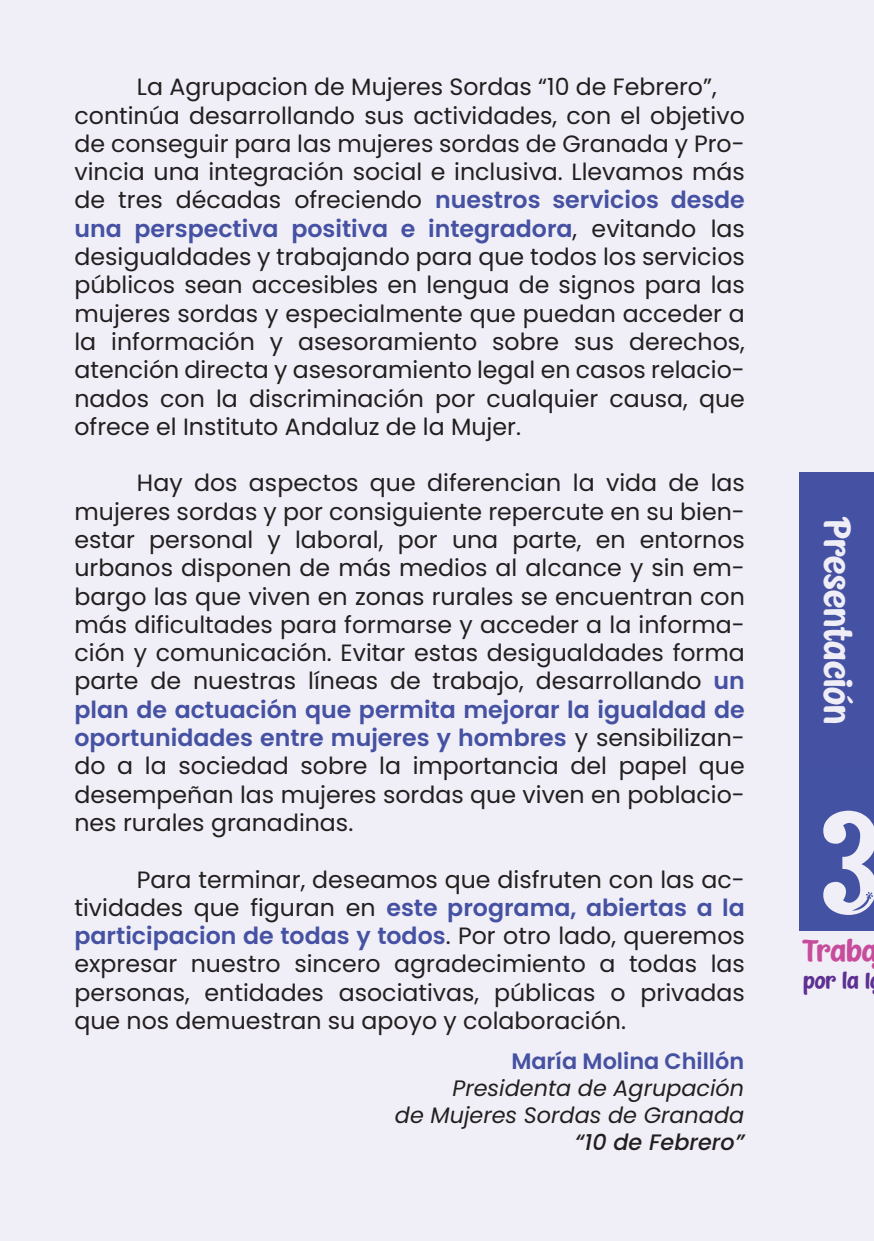
<style>
.page{position:relative;width:874px;height:1241px;background:#fff}
.page>*{position:absolute;margin:0;border:0;box-sizing:border-box;transform-origin:0 0}
.t1{font:138.95px "Rum Raisin";color:#f0eef6}
.t2{font:500 49.52px "Stabillo";color:#efedf5}
.t3{font:500 39.9px "Stabillo";color:#c74c9c}
.t4{font:500 29.93px "Stabillo";color:#5e3092}
.t5{font:23.62px/28.3px "Poppins";color:#231f20;text-align:justify}
.t6{font:italic 22.4px/26.8px "Poppins";color:#231f20;text-align:right}
.t7{font:600 22.4px "Poppins";color:#4551a2}
.t8{font:italic 500 22.4px "Poppins";color:#231f20}
.s1{font-weight:600;color:#4551a2}
</style>
<div class="page">
<div style="left:0;top:0;width:873px;height:1240px;background:#f0eef6"></div>
<div style="left:799px;top:768px;width:74px;height:162px;background:#4352a3"></div>
<div style="left:799px;top:471px;width:74px;height:298px;background:#4551a2"></div>
<p class="t5" style="left:74px;top:73px;width:671px;text-align:left;text-indent:62px">La Agrupacion de Mujeres Sordas “10 de Febrero”, continúa desarrollando sus actividades, con el objetivo de conseguir para las mujeres sordas de Granada y Pro&shy;vincia una integración social e inclusiva. Llevamos más de tres décadas ofreciendo <span class="s1">nuestros servicios desde una perspectiva positiva e integradora</span>, evitando las desigualdades y trabajando para que todos los servicios públicos sean accesibles en lengua de signos para las mujeres sordas y especialmente que puedan acceder a la información y asesoramiento sobre sus derechos, atención directa y asesoramiento legal en casos relacio&shy;nados con la discriminación por cualquier causa, que ofrece el Instituto Andaluz de la Mujer.</p>
<p class="t5" style="left:74px;top:469px;width:671px;text-indent:62px">Hay dos aspectos que diferencian la vida de las mujeres sordas y por consiguiente repercute en su bien&shy;estar personal y laboral, por una parte, en entornos urbanos disponen de más medios al alcance y sin em&shy;bargo las que viven en zonas rurales se encuentran con más dificultades para formarse y acceder a la informa&shy;ción y comunicación. Evitar estas desigualdades forma parte de nuestras líneas de trabajo, desarrollando <span class="s1">un plan de actuación que permita mejorar la igualdad de oportunidades entre mujeres y hombres</span> y sensibilizan&shy;do a la sociedad sobre la importancia del papel que desempeñan las mujeres sordas que viven en poblacio&shy;nes rurales granadinas.</p>
<p class="t5" style="left:74px;top:865px;width:671px;text-indent:62px">Para terminar, deseamos que disfruten con las ac&shy;tividades que figuran en <span class="s1">este programa, abiertas a la participacion de todas y todos</span>. Por otro lado, queremos expresar nuestro sincero agradecimiento a todas las personas, entidades asociativas, públicas o privadas que nos demuestran su apoyo y colaboración.</p>
<p class="t7" style="left:511px;top:1048px;width:234px">María Molina Chillón</p>
<p class="t6" style="left:394px;top:1074px;width:350px">Presidenta de Agrupación<br>de Mujeres Sordas de Granada</p>
<p class="t8" style="left:575px;top:1128px;width:170px">“10 de Febrero”</p>
<h2 class="t2" style="left:859px;top:517px;width:208px;rotate:90deg">Presentación</h2>
<h1 class="t1" style="left:819px;top:775px;width:62px">3</h1>
<h3 class="t3" style="left:802px;top:932px;width:76px">Traba</h3>
<p class="t4" style="left:802px;top:967px;width:69px">por la I</p>
</div>
